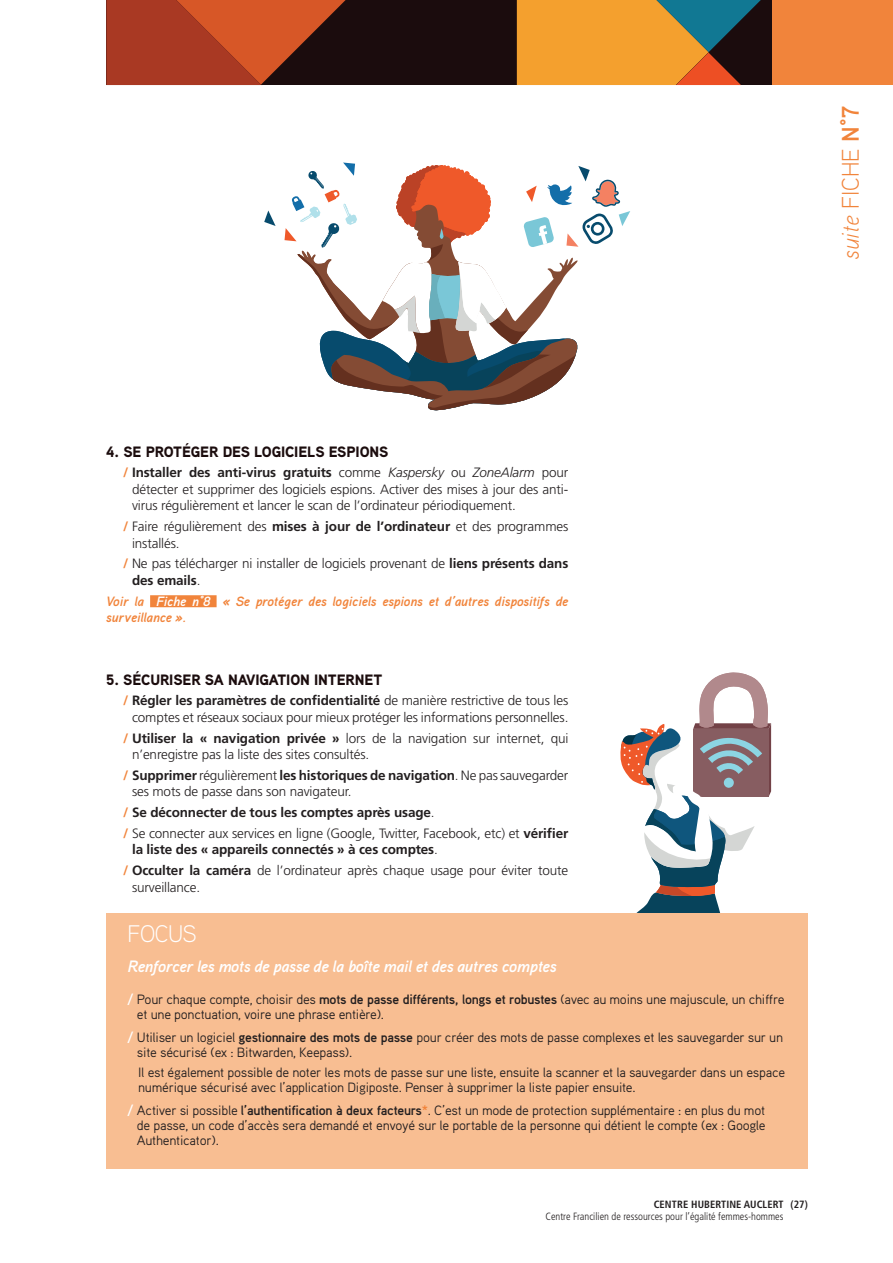
<style>
.page{position:relative;width:893px;height:1263px;background:#fff}
.page>*{position:absolute;margin:0;border:0;box-sizing:border-box;transform-origin:0 0}
.t1{font:italic 300 24px "Aaux Pro OT";color:#f1843b}
.t2{font:300 24px "Aaux Pro OT";letter-spacing:-.02em;color:#fff}
.t3{font:italic 700 16.5px "Aaux Pro OT";letter-spacing:-.02em;color:#fff}
.t4{font:900 15px "Aaux Pro OT";letter-spacing:-.01em;color:#1b0c0d}
.t5{font:300 13.5px/16.5px "Frutiger LT Std";letter-spacing:-.01em;color:#231f20}
.t6{font:13.5px/15px "Aaux Pro OT";letter-spacing:-.02em;color:#231f20}
.t7{font:700 13.5px/20.7px "Frutiger LT Std";letter-spacing:-.01em;color:#231f20}
.t8{font:italic 700 13.5px/16.5px "Aaux Pro OT";letter-spacing:-.01em;color:#f1843b}
.t9{font:300 condensed 10.5px "Frutiger LT Std";color:#231f20}
.t10{font:700 condensed 10.5px "Frutiger LT Std";letter-spacing:.01em;color:#231f20}
.s1{font-style:normal}
.s2{font-weight:700;font-style:normal}
.s3{font-weight:700;color:#f1843b}
.s4{font-weight:700}
.s5{font-style:italic}
.s6{color:#fff}
.s7{font-weight:300}
.s8{color:#f1843b}
.s9{font-weight:700;color:#fff}
</style>
<div class="page">
<div style="left:106px;top:0;width:411px;height:85px;background:#1b0c0d"></div>
<svg style="left:106px;top:0;width:240px;height:85px"></svg>
<div style="left:772px;top:0;width:121px;height:85px;background:#f1843b"></div>
<svg style="left:517px;top:0;width:255px;height:85px;background:#b58035"></svg>
<div style="left:150px;top:595px;width:67px;height:12px;background:#f1843b"></div>
<div style="left:106px;top:913px;width:702px;height:255px;background:#f8be92"></div>
<svg style="left:620px;top:672px;width:152px;height:241px"></svg>
<svg style="left:264px;top:210px;width:12px;height:16px"></svg>
<svg style="left:285px;top:163px;width:345px;height:248px"></svg>
<h1 class="t1" style="left:835px;top:260px;width:155px;rotate:-90deg">suite <span class="s1">FICHE</span> <span class="s2">N°7</span></h1>
<p class="t4" style="left:106px;top:442px;width:284px">4. SE PROTÉGER DES LOGICIELS ESPIONS</p>
<p class="t5" style="left:132px;top:465px;width:438px;text-align:justify;text-indent:-9px"><span class="s3">/</span> <span class="s4">Installer des anti-virus gratuits</span> comme <span class="s5">Kaspersky</span> ou <span class="s5">ZoneAlarm</span> pour détecter et supprimer des logiciels espions. Activer des mises à jour des anti&shy;virus régulièrement et lancer le scan de l’ordinateur périodiquement.</p>
<p class="t5" style="left:132px;top:518px;width:438px;text-indent:-9px"><span class="s3">/</span> Faire régulièrement des <span class="s4">mises à jour de l’ordinateur</span> et des programmes installés.</p>
<p class="t5" style="left:132px;top:556px;width:438px;text-indent:-9px"><span class="s3">/</span> Ne pas télécharger ni installer de logiciels provenant de <span class="s4">liens présents dans des emails</span>.</p>
<p class="t8" style="left:106px;top:592px;width:464px">Voir la <span class="s6">Fiche n°8</span> « Se protéger des logiciels espions et d’autres dispositifs de surveillance ».</p>
<p class="t4" style="left:106px;top:670px;width:278px">5. SÉCURISER SA NAVIGATION INTERNET</p>
<p class="t5" style="left:123px;top:692px;width:447px;text-align:right"><span class="s3">/</span> <span class="s4">Régler les paramètres de confidentialité</span> de manière restrictive de tous les comptes et réseaux sociaux pour mieux protéger les informations personnelles.</p>
<p class="t5" style="left:132px;top:730px;width:438px;text-indent:-9px"><span class="s3">/</span> <span class="s4">Utiliser la « navigation privée »</span> lors de la navigation sur internet, qui n’enregistre pas la liste des sites consultés.</p>
<p class="t5" style="left:132px;top:767px;width:438px;text-indent:-9px"><span class="s3">/</span> <span class="s4">Supprimer</span> régulièrement <span class="s4">les historiques de navigation</span>. Ne pas sauvegarder ses mots de passe dans son navigateur.</p>
<p class="t5" style="left:123px;top:802px;width:447px;line-height:20.7px"><span class="s3">/</span> <span class="s4">Se déconnecter de tous les comptes après usage</span>.<br><span class="s3">/</span> Se connecter aux services en ligne (Google, Twitter, Facebook, etc) et <span class="s4">vérifier</span></p>
<p class="t7" style="left:123px;top:839px;width:447px;text-indent:9px">la liste des « appareils connectés » à ces comptes<span class="s7">.<br></span><span class="s8">/</span> Occulter la caméra <span class="s7">de l’ordinateur après chaque usage pour éviter toute</span></p>
<p class="t5" style="left:132px;top:879px;width:70px">surveillance.</p>
<h1 class="t2" style="left:128px;top:919px;width:71px">FOCUS</h1>
<p class="t3" style="left:128px;top:956px;width:431px">Renforcer les mots de passe de la boîte mail et des autres comptes</p>
<p class="t6" style="left:137px;top:991px;width:649px;text-indent:-9px"><span class="s9">/</span> Pour chaque compte, choisir des <span class="s4">mots de passe différents, longs et robustes</span> (avec au moins une majuscule, un chiffre et une ponctuation, voire une phrase entière).</p>
<p class="t6" style="left:137px;top:1030px;width:648px;text-indent:-9px"><span class="s9">/</span> Utiliser un logiciel <span class="s4">gestionnaire des mots de passe</span> pour créer des mots de passe complexes et les sauvegarder sur un site sécurisé (ex : Bitwarden, Keepass).</p>
<p class="t6" style="left:138px;top:1064px;width:649px">Il est également possible de noter les mots de passe sur une liste, ensuite la scanner et la sauvegarder dans un espace numérique sécurisé avec l’application Digiposte. Penser à supprimer la liste papier ensuite.</p>
<p class="t6" style="left:137px;top:1102px;width:630px;text-align:justify;text-indent:-9px"><span class="s9">/</span> Activer si possible <span class="s4">l’authentification à deux facteurs</span><span class="s3">*</span>. C’est un mode de protection supplémentaire : en plus du mot de passe, un code d’accès sera demandé et envoyé sur le portable de la personne qui détient le compte (ex : Google Authenticator).</p>
<p class="t10" style="left:790px;top:1198px;width:19px">(27)</p>
<p class="t10" style="left:654px;top:1198px;width:131px">CENTRE HUBERTINE AUCLERT</p>
<p class="t9" style="left:545px;top:1210px;width:240px">Centre Francilien de ressources pour l’égalité femmes-hommes</p>
</div>
